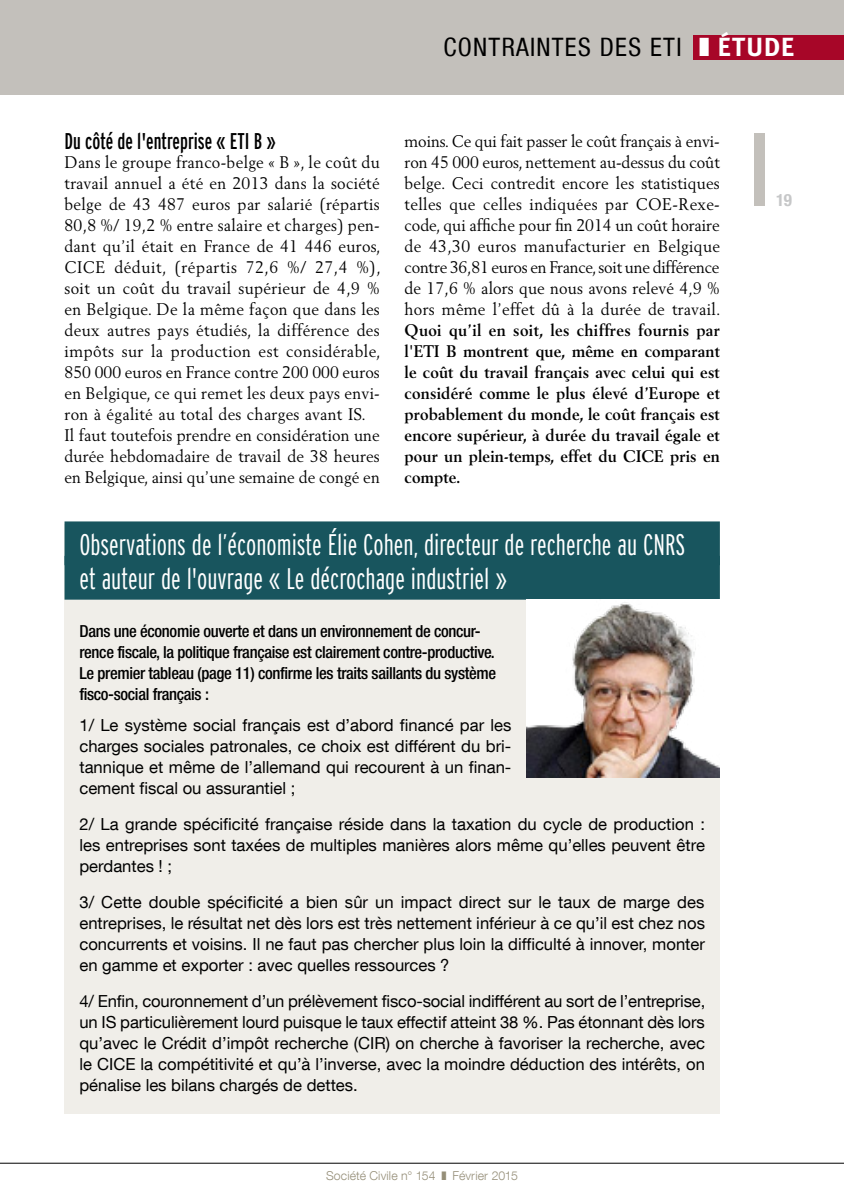
<style>
.page{position:relative;width:844px;height:1191px;background:#fff}
.page>*{position:absolute;margin:0;border:0;box-sizing:border-box;transform-origin:0 0}
.t1{font:300 extra-condensed 29.75px/34.5px "Interstate";color:#fff}
.t2{font:condensed 25.38px "Helvetica Neue LT Com";letter-spacing:.05em;color:#000}
.t3{font:extra-condensed 22.75px "Interstate";color:#000}
.t4{font:700 condensed 16.97px "Helvetica Neue LT Com";color:#c6c7c8}
.t5{font:16.62px/21px "Berling LT Std";letter-spacing:.02em;color:#000;scale:.95 1}
.t6{font:16.62px/21px "Helvetica Neue LT Com";color:#000;text-align:justify}
.t7{font:700 16.62px/21px "Berling LT Std";letter-spacing:.01em;color:#000;text-align:justify;scale:.95 1}
.t8{font:500 condensed 16.62px/21px "Helvetica Neue LT Com";letter-spacing:-.02em;color:#000}
.t9{font:300 12.25px "Helvetica Neue LT Com";letter-spacing:.01em;color:#958e78}
.s1{color:#fff}
.s2{font-family:"Meta";font-weight:700;font-stretch:normal;font-size:26.25px;color:#fff}
</style>
<div class="page">
<div style="left:753px;top:133px;width:10px;height:73px;background:#c3c0bb"></div>
<hr style="left:0;top:1162px;width:843px;height:1px;background:#000">
<div style="left:0;top:0;width:843px;height:94px;background:#c3c0bb"></div>
<div style="left:693px;top:35px;width:150px;height:24px;background:#a70628"></div>
<div style="left:64px;top:524px;width:655px;height:589px;background:#f0eee9"></div>
<div style="left:64px;top:521px;width:655px;height:44px;background:#18555e"></div>
<div style="left:64px;top:556px;width:655px;height:43px;background:#18555e"></div>
<img style="left:526px;top:600px;width:193px;height:177px">
<h2 class="t2" style="left:443px;top:32px;width:352px">CONTRAINTES DES ETI <span class="s1">❚</span> <span class="s2">ÉTUDE</span></h2>
<h3 class="t3" style="left:64px;top:129px;width:212px">Du côté de l'entreprise « ETI B »</h3>
<p class="t5" style="left:64px;top:151px;width:334px">Dans le groupe franco-belge « B », le coût du travail annuel a été en 2013 dans la société belge de 43 487 euros par salarié (répartis 80,8 %/ 19,2 % entre salaire et charges) pen&shy;dant qu’il était en France de 41 446 euros, CICE déduit, (répartis 72,6 %/ 27,4 %), soit un coût du travail supérieur de 4,9 % en Belgique. De la même façon que dans les deux autres pays étudiés, la différence des impôts sur la production est considérable, 850 000 euros en France contre 200 000 euros en Belgique, ce qui remet les deux pays envi&shy;ron à égalité au total des charges avant IS.<br>Il faut toutefois prendre en considération une durée hebdomadaire de travail de 38 heures en Belgique, ainsi qu’une semaine de congé en</p>
<p class="t5" style="left:404px;top:130px;width:334px;text-align:justify">moins. Ce qui fait passer le coût français à envi&shy;ron 45 000 euros, nettement au-dessus du coût belge. Ceci contredit encore les statistiques telles que celles indiquées par COE-Rexe&shy;code, qui affiche pour fin 2014 un coût horaire de 43,30 euros manufacturier en Belgique contre 36,81 euros en France, soit une différence de 17,6 % alors que nous avons relevé 4,9 % hors même l’effet dû à la durée de travail.</p>
<p class="t7" style="left:404px;top:320px;width:333px">Quoi qu’il en soit, les chiffres fournis par l'ETI B montrent que, même en comparant le coût du travail français avec celui qui est considéré comme le plus élevé d’Europe et probablement du monde, le coût français est encore supérieur, à durée du travail égale et pour un plein-temps, effet du CICE pris en compte.</p>
<p class="t4" style="left:775px;top:190px;width:17px">19</p>
<h1 class="t1" style="left:79px;top:527px;width:607px">Observations de l’économiste Élie Cohen, directeur de recherche au CNRS et auteur de l'ouvrage « Le décrochage industriel »</h1>
<p class="t8" style="left:79px;top:620px;width:418px">Dans une économie ouverte et dans un environnement de concur&shy;rence fiscale, la politique française est clairement contre-productive.<br>Le premier tableau (page 11) confirme les traits saillants du système fisco-social français :</p>
<p class="t6" style="left:79px;top:714px;width:433px">1/ Le système social français est d’abord financé par les charges sociales patronales, ce choix est différent du bri&shy;tannique et même de l’allemand qui recourent à un finan&shy;cement fiscal ou assurantiel ;</p>
<p class="t6" style="left:79px;top:813px;width:627px">2/ La grande spécificité française réside dans la taxation du cycle de production : les entreprises sont taxées de multiples manières alors même qu’elles peuvent être perdantes ! ;</p>
<p class="t6" style="left:79px;top:891px;width:627px">3/ Cette double spécificité a bien sûr un impact direct sur le taux de marge des entreprises, le résultat net dès lors est très nettement inférieur à ce qu’il est chez nos concurrents et voisins. Il ne faut pas chercher plus loin la difficulté à innover, monter en gamme et exporter : avec quelles ressources ?</p>
<p class="t6" style="left:79px;top:990px;width:627px">4/ Enfin, couronnement d’un prélèvement fisco-social indifférent au sort de l’entreprise, un IS particulièrement lourd puisque le taux effectif atteint 38 %. Pas étonnant dès lors qu’avec le Crédit d’impôt recherche (CIR) on cherche à favoriser la recherche, avec le CICE la compétitivité et qu’à l’inverse, avec la moindre déduction des intérêts, on pénalise les bilans chargés de dettes.</p>
<p class="t9" style="left:326px;top:1167px;width:193px">Société Civile n° 154 ❚ Février 2015</p>
</div>
